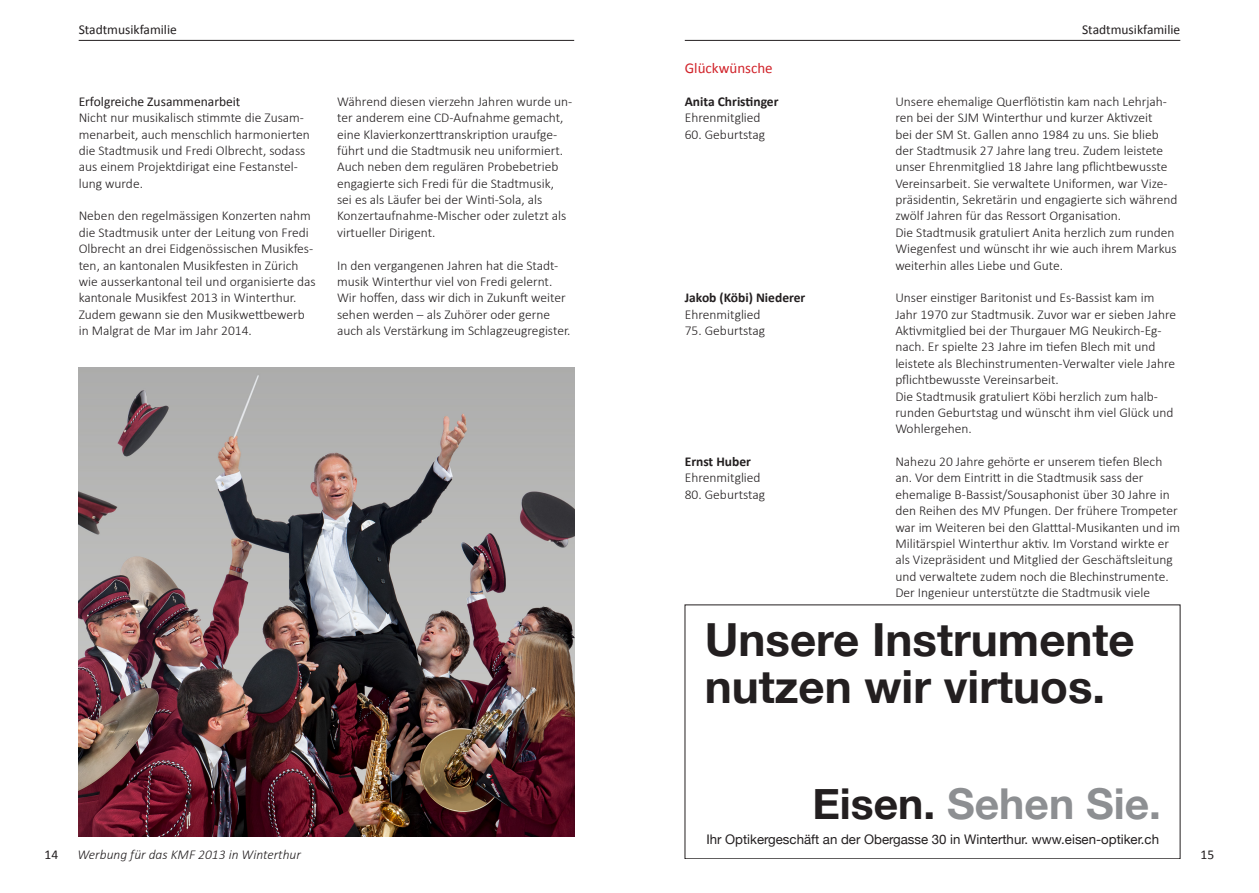
<style>
.page{position:relative;width:1259px;height:893px;background:#fff}
.page>*{position:absolute;margin:0;border:0;box-sizing:border-box;transform-origin:0 0}
.t1{font:700 45.6px/47.1px "Helvetica Neue";color:#231f20}
.t2{font:700 42.6px "Helvetica Neue";color:#8d8f92}
.Inhalt_-_Überschrift{font:15px "Calibri";color:#d1232a}
.Starttext{font:300 13.5px/16.4px "Calibri";color:#231f20}
.Starttext-2{font:13.5px "Calibri";color:#231f20}
.Starttext-3{font:700 13.5px "Calibri";color:#231f20}
.Starttext-4{font:italic 300 13.5px "Calibri";color:#231f20}
.t3{font:13.2px "Helvetica Neue";color:#231f20}
.s1{color:#231f20}
</style>
<div class="page">
<hr style="left:685px;top:40px;width:495px;height:1px;background:#231f20">
<hr style="left:79px;top:40px;width:495px;height:1px;background:#231f20">
<img style="left:78px;top:368px;width:497px;height:468px">
<p class="Starttext-2" style="left:79px;top:20px;width:100px">Stadtmusikfamilie</p>
<p class="Starttext-2" style="left:79px;top:92px;width:163px">Erfolgreiche Zusammenarbeit</p>
<p class="Starttext" style="left:79px;top:109px;width:233px">Nicht nur musikalisch stimmte die Zusam&shy;menarbeit, auch menschlich harmonierten die Stadtmusik und Fredi Olbrecht, sodass aus einem Projektdirigat eine Festanstel&shy;lung wurde.</p>
<p class="Starttext" style="left:79px;top:208px;width:239px">Neben den regelmässigen Konzerten nahm die Stadtmusik unter der Leitung von Fredi Olbrecht an drei Eidgenössischen Musikfes&shy;ten, an kantonalen Musikfesten in Zürich wie ausserkantonal teil und organisierte das kantonale Musikfest 2013 in Winterthur.<br>Zudem gewann sie den Musikwettbewerb in Malgrat de Mar im Jahr 2014.</p>
<p class="Starttext" style="left:337px;top:93px;width:237px">Während diesen vierzehn Jahren wurde un&shy;ter anderem eine CD-Aufnahme gemacht, eine Klavierkonzerttranskription uraufge&shy;führt und die Stadtmusik neu uniformiert.<br>Auch neben dem regulären Probebetrieb engagierte sich Fredi für die Stadtmusik, sei es als Läufer bei der Winti-Sola, als Konzertaufnahme-Mischer oder zuletzt als virtueller Dirigent.</p>
<p class="Starttext" style="left:337px;top:257px;width:235px">In den vergangenen Jahren hat die Stadt&shy;musik Winterthur viel von Fredi gelernt.<br>Wir hoffen, dass wir dich in Zukunft weiter sehen werden – als Zuhörer oder gerne auch als Verstärkung im Schlagzeugregister.</p>
<p class="Inhalt_-_Überschrift" style="left:685px;top:58px;width:89px">Glückwünsche</p>
<p class="Starttext-3" style="left:685px;top:92px;width:95px">Anita Christinger</p>
<p class="Starttext" style="left:685px;top:109px;width:77px">Ehrenmitglied</p>
<p class="Starttext" style="left:685px;top:126px;width:82px">60. Geburtstag</p>
<p class="Starttext-3" style="left:685px;top:288px;width:122px">Jakob (Köbi) Niederer</p>
<p class="Starttext" style="left:685px;top:306px;width:77px">Ehrenmitglied</p>
<p class="Starttext" style="left:685px;top:322px;width:82px">75. Geburtstag</p>
<p class="Starttext-3" style="left:685px;top:452px;width:68px">Ernst Huber</p>
<p class="Starttext" style="left:685px;top:470px;width:77px">Ehrenmitglied</p>
<p class="Starttext" style="left:685px;top:486px;width:82px">80. Geburtstag</p>
<p class="Starttext-2" style="left:1082px;top:20px;width:100px">Stadtmusikfamilie</p>
<p class="Starttext" style="left:895px;top:93px;width:283px">Unsere ehemalige Querflötistin kam nach Lehrjah&shy;ren bei der SJM Winterthur und kurzer Aktivzeit<br>bei der SM St. Gallen anno 1984 zu uns. Sie blieb der Stadtmusik 27 Jahre lang treu. Zudem leistete unser Ehrenmitglied 18 Jahre lang pflichtbewusste Vereinsarbeit. Sie verwaltete Uniformen, war Vize&shy;präsidentin, Sekretärin und engagierte sich während zwölf Jahren für das Ressort Organisation.</p>
<p class="Starttext" style="left:895px;top:224px;width:283px">Die Stadtmusik gratuliert Anita herzlich zum runden<br>Wiegenfest und wünscht ihr wie auch ihrem Markus weiterhin alles Liebe und Gute.</p>
<p class="Starttext" style="left:895px;top:290px;width:282px">Unser einstiger Baritonist und Es-Bassist kam im Jahr 1970 zur Stadtmusik. Zuvor war er sieben Jahre Aktivmitglied bei der Thurgauer MG Neukirch-Eg&shy;nach. Er spielte 23 Jahre im tiefen Blech mit und leistete als Blechinstrumenten-Verwalter viele Jahre pflichtbewusste Vereinsarbeit.</p>
<p class="Starttext" style="left:895px;top:388px;width:263px">Die Stadtmusik gratuliert Köbi herzlich zum halb‑</p>
<p class="Starttext" style="left:895px;top:404px;width:280px">runden Geburtstag und wünscht ihm viel Glück und<br>Wohlergehen.</p>
<p class="Starttext" style="left:895px;top:453px;width:286px">Nahezu 20 Jahre gehörte er unserem tiefen Blech an. Vor dem Eintritt in die Stadtmusik sass der ehemalige B-Bassist/Sousaphonist über 30 Jahre in den Reihen des MV Pfungen. Der frühere Trompeter war im Weiteren bei den Glatttal-Musikanten und im Militärspiel Winterthur aktiv. Im Vorstand wirkte er als Vizepräsident und Mitglied der Geschäftsleitung und verwaltete zudem noch die Blechinstrumente.</p>
<p class="Starttext" style="left:895px;top:584px;width:256px">Der Ingenieur unterstützte die Stadtmusik viele</p>
<p class="t1" style="left:704px;top:613px;width:432px">Unsere Instrumente nutzen wir virtuos.</p>
<p class="t2" style="left:812px;top:765px;width:350px"><span class="s1">Eisen.</span> Sehen Sie.</p>
<p class="t3" style="left:706px;top:828px;width:454px">Ihr Optikergeschäft an der Obergasse 30 in Winterthur. www.eisen-optiker.ch</p>
<p class="Starttext-4" style="left:78px;top:846px;width:225px">Werbung für das KMF 2013 in Winterthur</p>
<p class="Starttext-2" style="left:45px;top:845px;width:15px">14</p>
<p class="Starttext-2" style="left:1200px;top:845px;width:15px">15</p>
</div>
